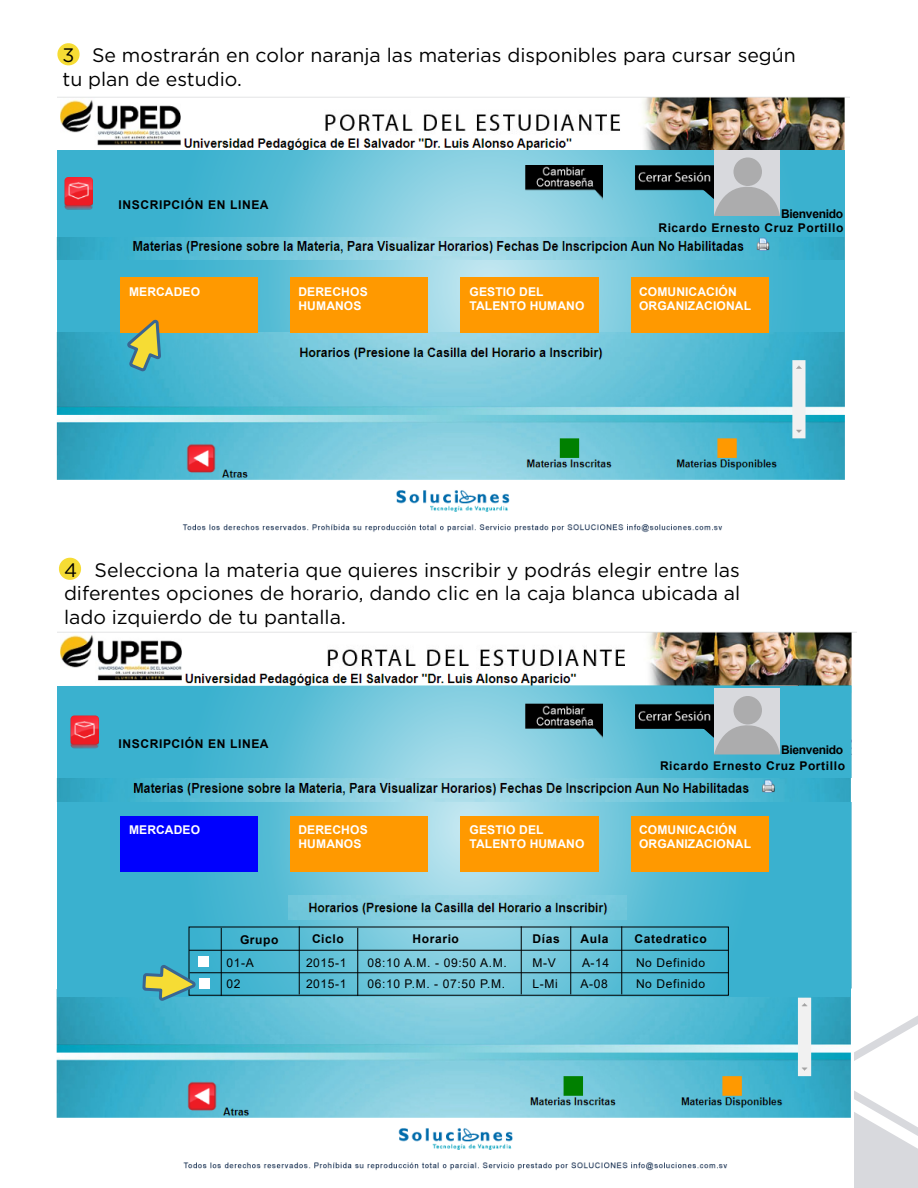
<style>
.page{position:relative;width:918px;height:1188px;background:#fff}
.page>*{position:absolute;margin:0;border:0;box-sizing:border-box;transform-origin:0 0}
.t1{font:19.5px/23.4px "Gotham";color:#000}
.t2{font:700 12px/14.5px "Arial";letter-spacing:.01em;color:#fff}
.t3{font:700 12px/13.6px "Arial";letter-spacing:.05em;color:#000;text-align:right}
.t4{font:12px/21px "Arial";letter-spacing:.05em;color:#000}
.t5{font:700 12px "Arial";letter-spacing:-.025em;color:#000}
</style>
<div class="page">
<img style="left:57px;top:632px;width:799px;height:357px">
<img style="left:57px;top:97px;width:793px;height:53px">
<svg style="left:854px;top:1015px;width:64px;height:173px"></svg>
<img style="left:56px;top:989px;width:795px;height:182px">
<svg style="left:57px;top:43px;width:23px;height:23px"></svg>
<svg style="left:58px;top:557px;width:24px;height:23px"></svg>
<svg style="left:57px;top:150px;width:788px;height:182px"></svg>
<img style="left:525px;top:165px;width:78px;height:36px">
<img style="left:634px;top:165px;width:80px;height:35px">
<div style="left:714px;top:150px;width:66px;height:66px;background:#d8d9dd"></div>
<div style="left:734px;top:158px;width:28px;height:28px;background:#acacad;border-radius:50%"></div>
<svg style="left:714px;top:182px;width:66px;height:34px"></svg>
<img style="left:56px;top:332px;width:789px;height:201px">
<img style="left:56px;top:237px;width:789px;height:23px">
<div style="left:461px;top:278px;width:138px;height:55px;background:#f90"></div>
<div style="left:290px;top:278px;width:138px;height:55px;background:#f90"></div>
<div style="left:631px;top:278px;width:138px;height:55px;background:#f90"></div>
<div style="left:120px;top:278px;width:138px;height:55px;background:#f90"></div>
<svg style="left:57px;top:686px;width:794px;height:311px"></svg>
<img style="left:525px;top:704px;width:78px;height:36px">
<img style="left:634px;top:704px;width:80px;height:34px">
<div style="left:714px;top:688px;width:66px;height:66px;background:#d8d9dd"></div>
<div style="left:734px;top:696px;width:28px;height:28px;background:#acacad;border-radius:50%"></div>
<svg style="left:714px;top:720px;width:66px;height:34px"></svg>
<img style="left:288px;top:896px;width:339px;height:24px">
<img style="left:56px;top:779px;width:798px;height:22px">
<div style="left:461px;top:816px;width:138px;height:56px;background:#f90"></div>
<div style="left:290px;top:816px;width:138px;height:56px;background:#f90"></div>
<div style="left:631px;top:816px;width:138px;height:56px;background:#f90"></div>
<div style="left:120px;top:816px;width:138px;height:56px;background:#0000fe"></div>
<svg style="left:125px;top:319px;width:38px;height:120px"></svg>
<div style="left:189px;top:927px;width:540px;height:69px;border:1px solid #000"></div>
<hr style="left:189px;top:950px;width:539px;height:1px;background:#000">
<hr style="left:190px;top:972px;width:539px;height:1px;background:#000">
<hr style="left:221px;top:928px;width:1px;height:68px;background:#000">
<hr style="left:299px;top:926px;width:1px;height:68px;background:#000">
<hr style="left:357px;top:928px;width:1px;height:68px;background:#000">
<hr style="left:521px;top:926px;width:1px;height:68px;background:#000">
<hr style="left:570px;top:926px;width:1px;height:68px;background:#000">
<hr style="left:621px;top:926px;width:1px;height:68px;background:#000">
<div style="left:199px;top:956px;width:10px;height:11px;background:#fff"></div>
<div style="left:200px;top:978px;width:10px;height:10px;background:#fff"></div>
<img style="left:64px;top:177px;width:29px;height:33px">
<img style="left:70px;top:716px;width:29px;height:32px">
<svg style="left:141px;top:872px;width:57px;height:235px"></svg>
<p class="t1" style="left:63px;top:43px;width:735px">3 Se mostrarán en color naranja las materias disponibles para cursar según tu plan de estudio.</p>
<p class="t3" style="left:118px;top:199px;width:152px">INSCRIPCIÓN EN LINEA</p>
<p class="t3" style="left:658px;top:208px;width:187px">Bienvenido<br>Ricardo Ernesto Cruz Portillo</p>
<p class="t2" style="left:129px;top:284px;width:73px">MERCADEO</p>
<p class="t2" style="left:299px;top:284px;width:71px">DERECHOS<br>HUMANOS</p>
<p class="t2" style="left:639px;top:284px;width:114px">COMUNICACIÓN<br>ORGANIZACIONAL</p>
<p class="t2" style="left:470px;top:284px;width:117px">GESTIO DEL<br>TALENTO HUMANO</p>
<p class="t1" style="left:64px;top:558px;width:678px;text-align:justify">4 Selecciona la materia que quieres inscribir y podrás elegir entre las diferentes opciones de horario, dando clic en la caja blanca ubicada al lado izquierdo de tu pantalla.</p>
<p class="t3" style="left:118px;top:737px;width:152px">INSCRIPCIÓN EN LINEA</p>
<p class="t5" style="left:781px;top:741px;width:64px">Bienvenido</p>
<p class="t3" style="left:660px;top:760px;width:187px">Ricardo Ernesto Cruz Portillo</p>
<p class="t2" style="left:129px;top:823px;width:73px">MERCADEO</p>
<p class="t2" style="left:299px;top:823px;width:71px">DERECHOS<br>HUMANOS</p>
<p class="t2" style="left:639px;top:823px;width:114px">COMUNICACIÓN<br>ORGANIZACIONAL</p>
<p class="t2" style="left:470px;top:823px;width:117px">GESTIO DEL<br>TALENTO HUMANO</p>
<p class="t3" style="left:312px;top:932px;width:33px">Ciclo</p>
<p class="t3" style="left:413px;top:932px;width:48px">Horario</p>
<p class="t3" style="left:533px;top:932px;width:29px">Días</p>
<p class="t3" style="left:581px;top:932px;width:29px">Aula</p>
<p class="t3" style="left:635px;top:932px;width:74px">Catedratico</p>
<p class="t3" style="left:240px;top:934px;width:40px">Grupo</p>
<p class="t4" style="left:227px;top:952px;width:29px">01-A<br>02</p>
<p class="t4" style="left:306px;top:952px;width:42px">2015-1<br>2015-1</p>
<p class="t4" style="left:581px;top:952px;width:30px">A-14<br>A-08</p>
<p class="t4" style="left:368px;top:952px;width:141px">08:10 A.M. - 09:50 A.M.<br>06:10 P.M. - 07:50 P.M.</p>
<p class="t4" style="left:636px;top:952px;width:71px">No Definido<br>No Definido</p>
<p class="t4" style="left:533px;top:952px;width:27px">M-V<br>L-Mi</p>
</div>
